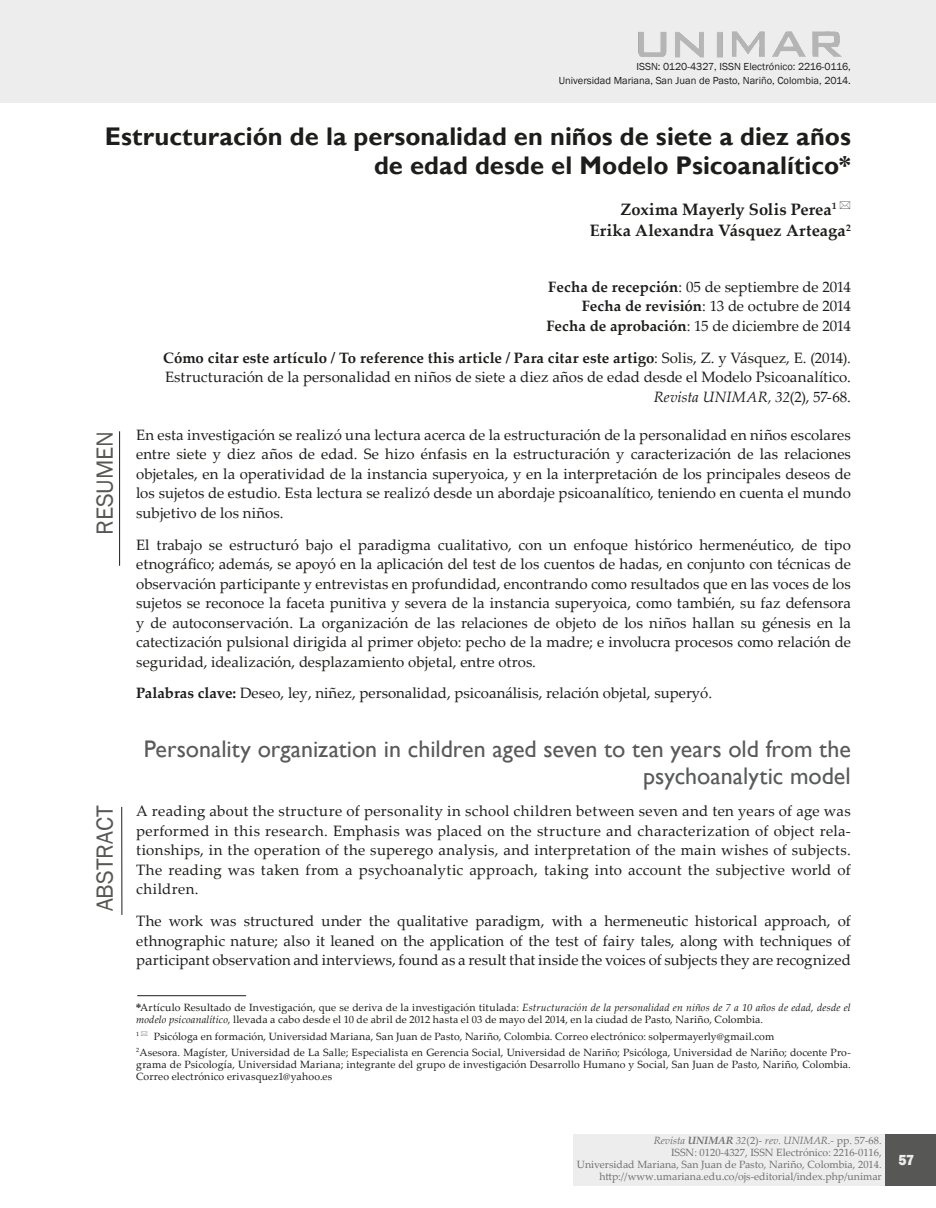
<style>
.page{position:relative;width:936px;height:1208px;background:#fff}
.page>*{position:absolute;margin:0;border:0;box-sizing:border-box;transform-origin:0 0}
.t1{font:700 25.5px/28.5px "Gill Sans";color:#1d1d1b;text-align:right}
.t2{font:24px/27px "Gill Sans";color:#595a5a;text-align:right}
.t3{font:24px "Franklin Gothic";letter-spacing:-.01em;color:#575756}
.t4{font:700 16.5px/21.6px "Palatino Linotype";letter-spacing:.005em;color:#1d1d1b}
.t5{font:15px/19.5px "Palatino Linotype";color:#1d1d1b;text-align:justify}
.t6{font:800 15px "Franklin Gothic";color:#ededed;scale:.92 1}
.t7{font:10.5px/12px "Palatino Linotype";letter-spacing:.01em;color:#1d1d1b}
.t8{font:10.5px/12px "Palatino Linotype";color:#70706f;text-align:right}
.t9{font:10.5px/13.5px "Franklin Gothic";color:#1d1d1b;text-align:right}
.t10{font:6.15px "Palatino Linotype";color:#1d1d1b}
.s1{font-weight:700}
.s2{font-style:italic}
.s3{font-family:"Gill Sans";font-weight:700}
.s4{font-weight:700;font-style:italic}
</style>
<div class="page">
<div style="left:884px;top:1133px;width:51px;height:52px;background:#575756"></div>
<div style="left:573px;top:1133px;width:311px;height:52px;background:#ededed"></div>
<hr style="left:137px;top:995px;width:109px;height:1px;background:#1d1d1b">
<hr style="left:119px;top:431px;width:1px;height:135px;background:#1d1d1b">
<hr style="left:121px;top:807px;width:1px;height:108px;background:#1d1d1b">
<div style="left:1px;top:0;width:934px;height:102px;background:#ededed"></div>
<img style="left:638px;top:31px;width:204px;height:27px">
<p class="t9" style="left:559px;top:60px;width:293px">ISSN: 0120-4327, ISSN Electrónico: 2216-0116,<br>Universidad Mariana, San Juan de Pasto, Nariño, Colombia, 2014.</p>
<h1 class="t1" style="left:105px;top:123px;width:747px">Estructuración de la personalidad en niños de siete a diez años de edad desde el Modelo Psicoanalítico*</h1>
<p class="t4" style="left:589px;top:198px;width:262px;text-indent:31px">Zoxima Mayerly Solis Perea<sup>1<br></sup>Erika Alexandra Vásquez Arteaga<sup>2</sup></p>
<h2 class="t3" style="left:90px;top:534px;width:104px;rotate:-90deg">RESUMEN</h2>
<h2 class="t3" style="left:90px;top:911px;width:107px;rotate:-90deg">ABSTRACT</h2>
<p class="t5" style="left:546px;top:276px;width:306px;text-align:right"><span class="s1">Fecha de recepción</span>: 05 de septiembre de 2014<br><span class="s1">Fecha de revisión</span>: 13 de octubre de 2014<br><span class="s1">Fecha de aprobación</span>: 15 de diciembre de 2014</p>
<p class="t5" style="left:163px;top:347px;width:689px;text-align:right"><span class="s1">Cómo citar este artículo / To reference this article / Para citar este artigo</span>: Solis, Z. y Vásquez, E. (2014).<br>Estructuración de la personalidad en niños de siete a diez años de edad desde el Modelo Psicoanalítico.<br><span class="s2">Revista UNIMAR, 32</span>(2), 57-68.</p>
<p class="t5" style="left:136px;top:424px;width:716px">En esta investigación se realizó una lectura acerca de la estructuración de la personalidad en niños escolares entre siete y diez años de edad. Se hizo énfasis en la estructuración y caracterización de las relaciones objetales, en la operatividad de la instancia superyoica, y en la interpretación de los principales deseos de los sujetos de estudio. Esta lectura se realizó desde un abordaje psicoanalítico, teniendo en cuenta el mundo subjetivo de los niños.</p>
<p class="t5" style="left:136px;top:534px;width:716px">El trabajo se estructuró bajo el paradigma cualitativo, con un enfoque histórico hermenéutico, de tipo etnográfico; además, se apoyó en la aplicación del test de los cuentos de hadas, en conjunto con técnicas de observación participante y entrevistas en profundidad, encontrando como resultados que en las voces de los sujetos se reconoce la faceta punitiva y severa de la instancia superyoica, como también, su faz defensora y de autoconservación. La organización de las relaciones de objeto de los niños hallan su génesis en la catectización pulsional dirigida al primer objeto: pecho de la madre; e involucra procesos como relación de seguridad, idealización, desplazamiento objetal, entre otros.</p>
<p class="t5" style="left:136px;top:682px;width:577px"><span class="s1">Palabras clave:</span> Deseo, ley, niñez, personalidad, psicoanálisis, relación objetal, superyó.</p>
<h2 class="t2" style="left:144px;top:735px;width:708px">Personality organization in children aged seven to ten years old from the psychoanalytic model</h2>
<p class="t5" style="left:136px;top:800px;width:716px">A reading about the structure of personality in school children between seven and ten years of age was performed in this research. Emphasis was placed on the structure and characterization of object rela&shy;tionships, in the operation of the superego analysis, and interpretation of the main wishes of subjects.<br>The reading was taken from a psychoanalytic approach, taking into account the subjective world of children.</p>
<p class="t5" style="left:136px;top:911px;width:716px">The work was structured under the qualitative paradigm, with a hermeneutic historical approach, of ethnographic nature; also it leaned on the application of the test of fairy tales, along with techniques of participant observation and interviews, found as a result that inside the voices of subjects they are recognized</p>
<p class="t7" style="left:136px;top:1000px;width:716px"><span class="s3">*</span>Artículo Resultado de Investigación, que se deriva de la investigación titulada: <span class="s2">Estructuración de la personalidad en niños de 7 a 10 años de edad, desde el modelo psicoanalítico</span>, llevada a cabo desde el 10 de abril de 2012 hasta el 03 de mayo del 2014, en la ciudad de Pasto, Nariño, Colombia.</p>
<p class="t10" style="left:136px;top:1029px;width:5px">1</p>
<p class="t7" style="left:136px;top:1027px;width:716px;line-height:16.2px;text-indent:18px">Psicóloga en formación, Universidad Mariana, San Juan de Pasto, Nariño, Colombia. Correo electrónico: solpermayerly@gmail.com<br><sup>2</sup>Asesora. Magíster, Universidad de La Salle; Especialista en Gerencia Social, Universidad de Nariño; Psicóloga, Universidad de Nariño; docente Pro-</p>
<p class="t7" style="left:136px;top:1057px;width:716px">grama de Psicología, Universidad Mariana; integrante del grupo de investigación Desarrollo Humano y Social, San Juan de Pasto, Nariño, Colombia.<br>Correo electrónico erivasquez1@yahoo.es</p>
<p class="t8" style="left:577px;top:1133px;width:306px"><span class="s2">Revista</span> <span class="s4">UNIMAR</span> <span class="s2">32</span>(2)- <span class="s2">rev. UNIMAR</span>.- pp. 57-68.<br>ISSN: 0120-4327, ISSN Electrónico: 2216-0116,<br>Universidad Mariana, San Juan de Pasto, Nariño, Colombia, 2014. http://www.umariana.edu.co/ojs-editorial/index.php/unimar</p>
<p class="t6" style="left:898px;top:1150px;width:19px">57</p>
</div>
